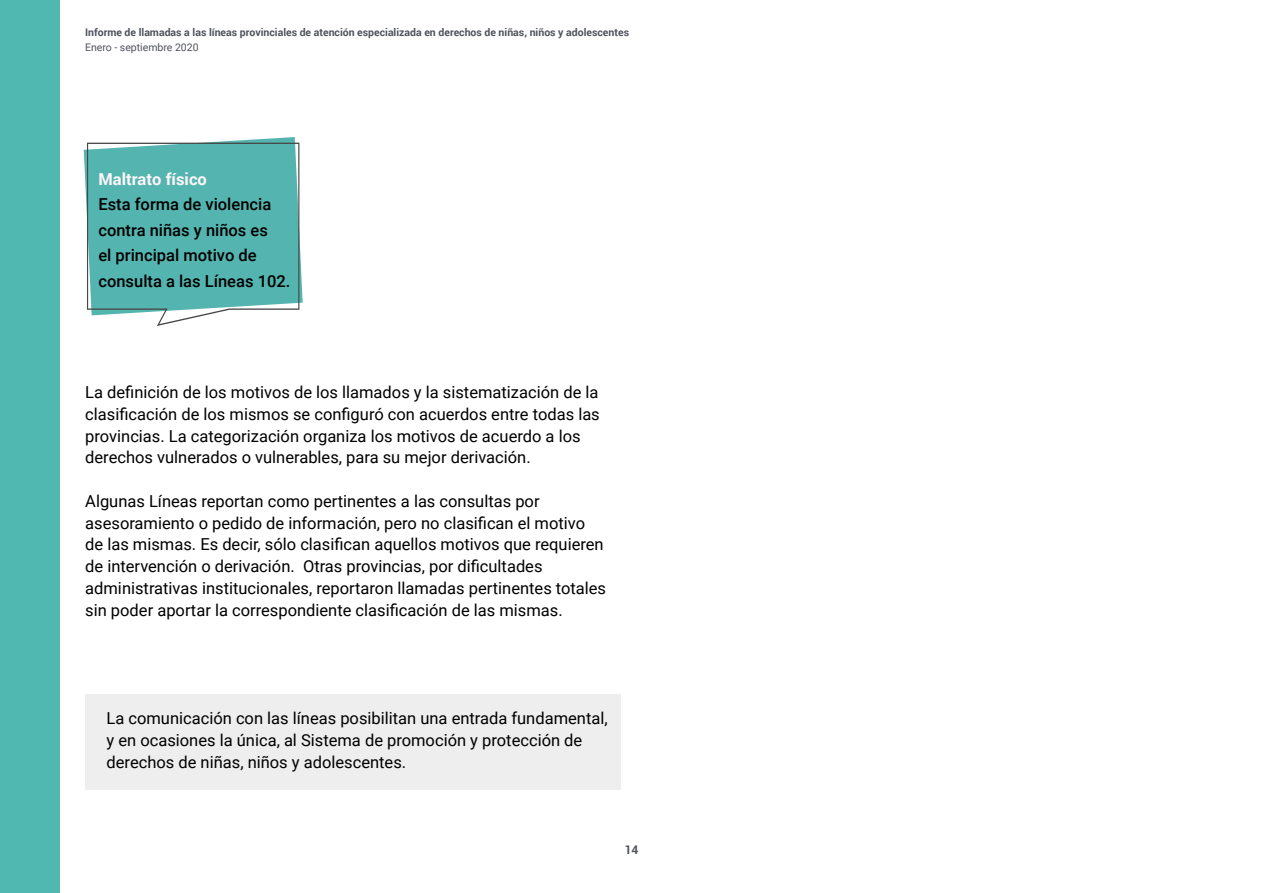
<style>
.page{position:relative;width:1263px;height:893px;background:#fff}
.page>*{position:absolute;margin:0;border:0;box-sizing:border-box;transform-origin:0 0}
.t1{font:16.5px/21.8px "Roboto";color:#000}
.t2{font:500 16.5px/25.5px "Roboto";color:#000}
.t3{font:700 16.5px "Roboto";color:#fef7fa}
.t4{font:700 12px "Roboto";color:#50535c}
.t5{font:700 10.5px "Roboto";color:#50535c}
.t6{font:10.5px "Roboto";color:#50535c}
</style>
<div class="page">
<div style="left:0;top:0;width:59px;height:893px;background:#50b8b1"></div>
<div style="left:85px;top:694px;width:535px;height:96px;background:#eee"></div>
<svg style="left:84px;top:137px;width:219px;height:189px;background:#6bbcb8"></svg>
<p class="t5" style="left:85px;top:24px;width:545px">Informe de llamadas a las líneas provinciales de atención especializada en derechos de niñas, niños y adolescentes</p>
<p class="t6" style="left:85px;top:40px;width:115px">Enero - septiembre 2020</p>
<p class="t3" style="left:98px;top:167px;width:110px">Maltrato físico</p>
<p class="t2" style="left:98px;top:191px;width:193px">Esta forma de violencia contra niñas y niños es<br>el principal motivo de consulta a las Líneas 102.</p>
<p class="t1" style="left:85px;top:381px;width:516px">La definición de los motivos de los llamados y la sistematización de la clasificación de los mismos se configuró con acuerdos entre todas las provincias. La categorización organiza los motivos de acuerdo a los derechos vulnerados o vulnerables, para su mejor derivación.</p>
<p class="t1" style="left:85px;top:489px;width:522px">Algunas Líneas reportan como pertinentes a las consultas por asesoramiento o pedido de información, pero no clasifican el motivo de las mismas. Es decir, sólo clasifican aquellos motivos que requieren de intervención o derivación. Otras provincias, por dificultades administrativas institucionales, reportaron llamadas pertinentes totales sin poder aportar la correspondiente clasificación de las mismas.</p>
<p class="t1" style="left:107px;top:707px;width:503px">La comunicación con las líneas posibilitan una entrada fundamental, y en ocasiones la única, al Sistema de promoción y protección de derechos de niñas, niños y adolescentes.</p>
<p class="t4" style="left:625px;top:841px;width:15px">14</p>
</div>
